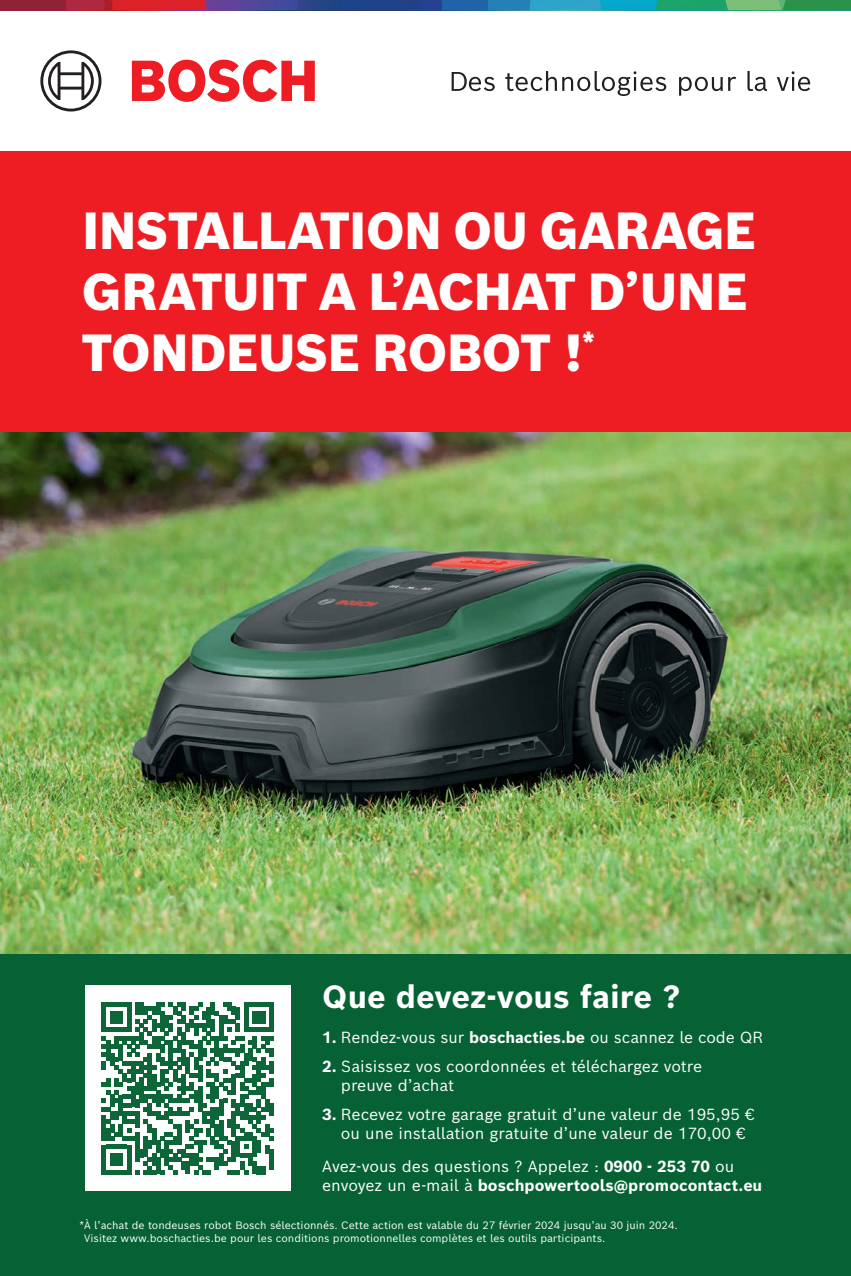
<style>
.page{position:relative;width:851px;height:1276px;background:#fff}
.page>*{position:absolute;margin:0;border:0;box-sizing:border-box;transform-origin:0 0}
.t1{font:900 51px/61.2px "Bosch Sans";letter-spacing:-.015em;color:#fff;scale:.95 1}
.t2{font:700 31.5px "Bosch Sans";color:#fff}
.t3{font:15.75px/18.9px "Bosch Sans";color:#fff}
.t4{font:10.5px/12.6px "Bosch Sans";color:#fff}
.s1{font-weight:700}
</style>
<div class="page">
<div style="left:0;top:954px;width:850px;height:322px;background:#066235"></div>
<img style="left:0;top:432px;width:850px;height:522px">
<svg style="left:132px;top:60px;width:183px;height:42px"></svg>
<svg style="left:40px;top:50px;width:61px;height:61px"></svg>
<div style="left:0;top:0;width:65px;height:10px;background:#8f2237"></div>
<svg style="left:65px;top:0;width:785px;height:10px;background:#4b6a7f"></svg>
<svg style="left:451px;top:72px;width:43px;height:19px"></svg>
<svg style="left:505px;top:71px;width:161px;height:25px"></svg>
<svg style="left:679px;top:77px;width:43px;height:19px"></svg>
<svg style="left:728px;top:77px;width:8px;height:14px"></svg>
<svg style="left:747px;top:71px;width:19px;height:20px"></svg>
<svg style="left:777px;top:71px;width:33px;height:20px"></svg>
<div style="left:0;top:152px;width:850px;height:280px;background:#ee1d23"></div>
<div style="left:85px;top:986px;width:205px;height:205px;background:#fff"></div>
<svg style="left:102px;top:1002px;width:171px;height:172px"></svg>
<hr style="left:269px;top:1149px;width:4px;height:21px;background:#0c6638">
<h1 class="t1" style="left:82px;top:200px;width:711px">INSTALLATION OU GARAGE<br>GRATUIT A L’ACHAT D’UNE<br>TONDEUSE ROBOT !<sup>*</sup></h1>
<h2 class="t2" style="left:322px;top:976px;width:360px">Que devez-vous faire ?</h2>
<p class="t3" style="left:322px;top:1027px;width:442px"><span class="s1">1.</span> Rendez-vous sur <span class="s1">boschacties.be</span> ou scannez le code QR</p>
<p class="t3" style="left:341px;top:1056px;width:363px;text-indent:-19px"><span class="s1">2.</span> Saisissez vos coordonnées et téléchargez votre preuve d’achat</p>
<p class="t3" style="left:341px;top:1104px;width:415px;text-indent:-19px"><span class="s1">3.</span> Recevez votre garage gratuit d’une valeur de 195,95 € ou une installation gratuite d’une valeur de 170,00 €</p>
<p class="t3" style="left:322px;top:1156px;width:441px">Avez-vous des questions ? Appelez : <span class="s1">0900 - 253 70</span> ou envoyez un e-mail à <span class="s1">boschpowertools@promocontact.eu</span></p>
<p class="t4" style="left:84px;top:1218px;width:595px;text-indent:-5px">*À l’achat de tondeuses robot Bosch sélectionnés. Cette action est valable du 27 février 2024 jusqu’au 30 juin 2024.<br>Visitez www.boschacties.be pour les conditions promotionnelles complètes et les outils participants.</p>
</div>
